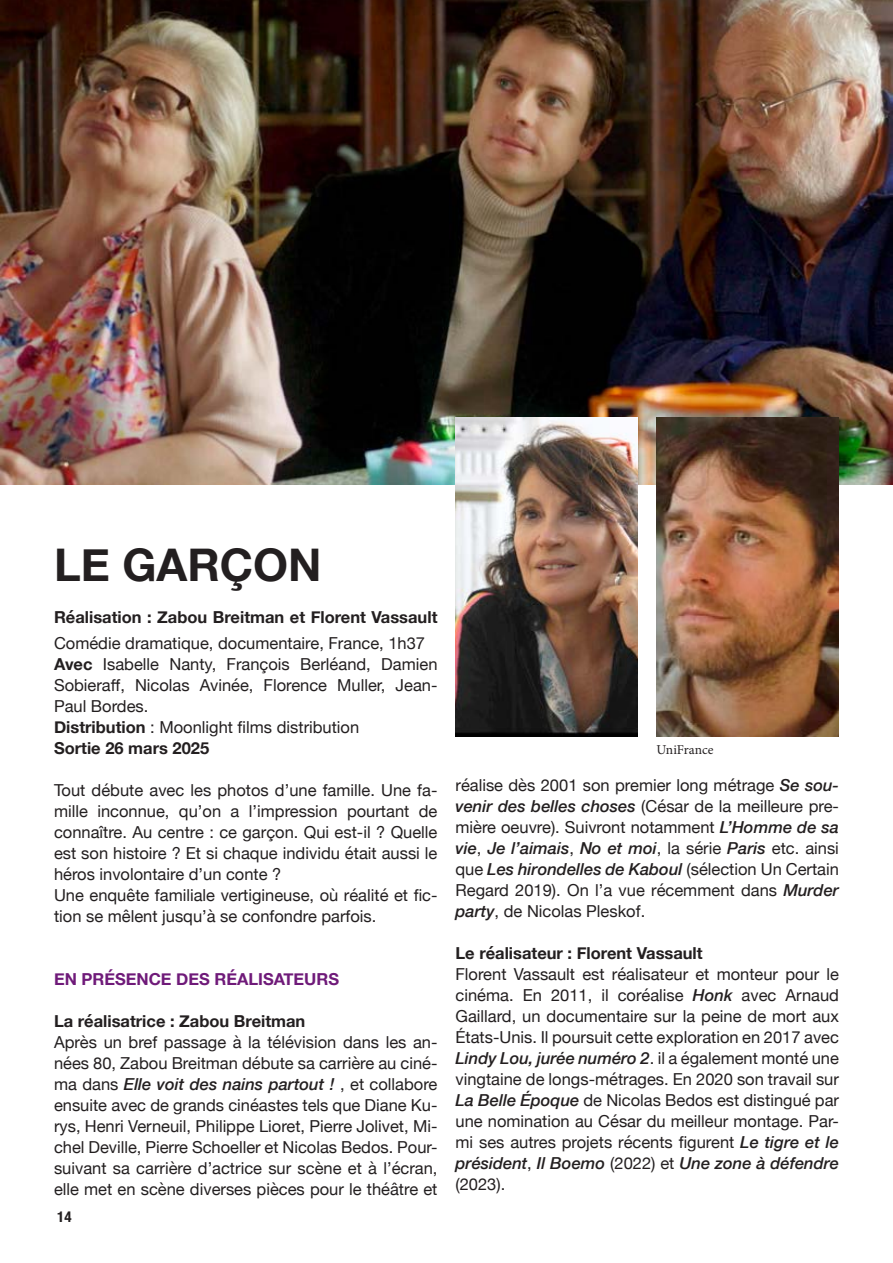
<style>
.page{position:relative;width:893px;height:1263px;background:#fff}
.page>*{position:absolute;margin:0;border:0;box-sizing:border-box;transform-origin:0 0}
.t1{font:700 45px "Helvetica Neue";color:#231f20}
.t2{font:16.5px/21px "Helvetica Neue";color:#231f20;text-align:justify}
.t3{font:700 16.5px "Helvetica Neue";color:#231f20}
.t4{font:700 16.5px "Helvetica Neue";color:#6f1a79}
.t5{font:700 condensed 15px "Helvetica Neue";color:#231f20}
.t6{font:13.5px "Minion Pro";color:#231f20}
.s1{font-weight:700}
.s2{font-weight:500;font-style:italic}
</style>
<div class="page">
<img style="left:0;top:0;width:893px;height:485px">
<img style="left:657px;top:418px;width:182px;height:319px">
<img style="left:455px;top:418px;width:183px;height:319px">
<h1 class="t1" style="left:54px;top:530px;width:269px">LE GARÇON</h1>
<p class="t3" style="left:54px;top:604px;width:385px">Réalisation : Zabou Breitman et Florent Vassault</p>
<p class="t2" style="left:54px;top:633px;width:385px;text-align:left">Comédie dramatique, documentaire, France, 1h37<br><span class="s1">Avec</span> Isabelle Nanty, François Berléand, Damien Sobieraff, Nicolas Avinée, Florence Muller, Jean-Paul Bordes.<br><span class="s1">Distribution</span> : Moonlight films distribution<br><span class="s1">Sortie 26 mars 2025</span></p>
<p class="t2" style="left:54px;top:780px;width:385px;text-align:left">Tout débute avec les photos d’une famille. Une fa&shy;mille inconnue, qu’on a l’impression pourtant de connaître. Au centre : ce garçon. Qui est-il ? Quelle est son histoire ? Et si chaque individu était aussi le héros involontaire d’un conte ?<br>Une enquête familiale vertigineuse, où réalité et fic&shy;tion se mêlent jusqu’à se confondre parfois.</p>
<p class="t4" style="left:54px;top:966px;width:287px">EN PRÉSENCE DES RÉALISATEURS</p>
<p class="t3" style="left:54px;top:1008px;width:253px">La réalisatrice : Zabou Breitman</p>
<p class="t2" style="left:54px;top:1032px;width:385px">Après un bref passage à la télévision dans les an&shy;nées 80, Zabou Breitman débute sa carrière au ciné&shy;ma dans <span class="s2">Elle voit des nains partout !</span> , et collabore ensuite avec de grands cinéastes tels que Diane Ku&shy;rys, Henri Verneuil, Philippe Lioret, Pierre Jolivet, Mi&shy;chel Deville, Pierre Schoeller et Nicolas Bedos. Pour&shy;suivant sa carrière d’actrice sur scène et à l’écran, elle met en scène diverses pièces pour le théâtre et</p>
<p class="t5" style="left:57px;top:1204px;width:16px">14</p>
<p class="t6" style="left:657px;top:741px;width:58px">UniFrance</p>
<p class="t2" style="left:455px;top:776px;width:385px">réalise dès 2001 son premier long métrage <span class="s2">Se sou&shy;venir des belles choses</span> (César de la meilleure pre&shy;mière oeuvre). Suivront notamment <span class="s2">L’Homme de sa vie</span>, <span class="s2">Je l’aimais</span>, <span class="s2">No et moi</span>, la série <span class="s2">Paris</span> etc. ainsi que <span class="s2">Les hirondelles de Kaboul</span> (sélection Un Certain Regard 2019). On l’a vue récemment dans <span class="s2">Murder party</span>, de Nicolas Pleskof.</p>
<p class="t3" style="left:455px;top:940px;width:249px">Le réalisateur : Florent Vassault</p>
<p class="t2" style="left:455px;top:965px;width:385px">Florent Vassault est réalisateur et monteur pour le cinéma. En 2011, il coréalise <span class="s2">Honk</span> avec Arnaud Gaillard, un documentaire sur la peine de mort aux États-Unis. Il poursuit cette exploration en 2017 avec <span class="s2">Lindy Lou, jurée numéro 2</span>. il a également monté une vingtaine de longs-métrages. En 2020 son travail sur <span class="s2">La Belle Époque</span> de Nicolas Bedos est distingué par une nomination au César du meilleur montage. Par&shy;mi ses autres projets récents figurent <span class="s2">Le tigre et le président</span>, <span class="s2">Il Boemo</span> (2022) et <span class="s2">Une zone à défendre </span>(2023).</p>
</div>
